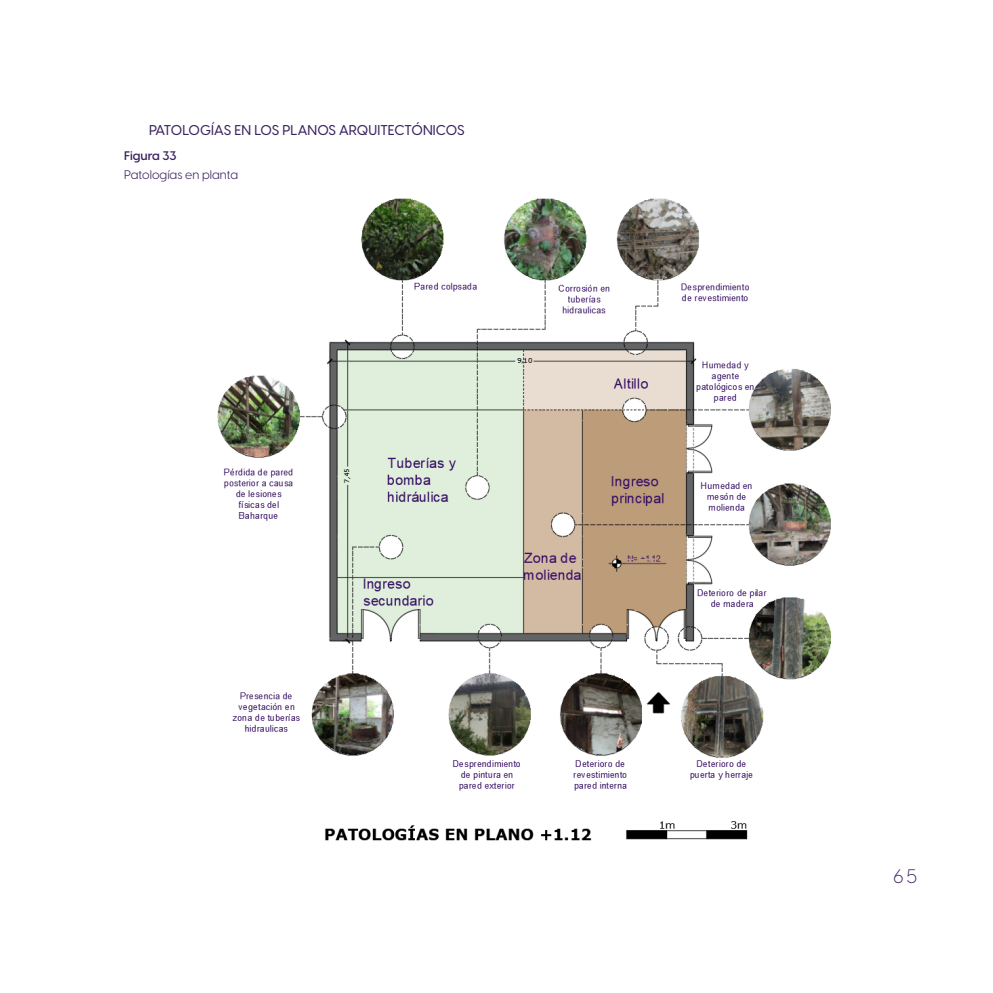
<style>
.page{position:relative;width:993px;height:993px;background:#fff}
.page>*{position:absolute;margin:0;border:0;box-sizing:border-box;transform-origin:0 0}
.t1{font:300 19.25px "Visby CF";color:#3c235f}
.t2{font:500 14px "Visby CF";letter-spacing:.01em;color:#3c235f}
.t3{font:12.25px "Visby CF";color:#3c235f}
.t4{font:600 12.25px "Visby CF";color:#3c235f}
</style>
<div class="page">
<img style="left:217px;top:198px;width:614px;height:643px">
<p class="t2" style="left:149px;top:120px;width:317px">PATOLOGÍAS EN LOS PLANOS ARQUITECTÓNICOS</p>
<p class="t4" style="left:124px;top:146px;width:54px">Figura 33</p>
<p class="t3" style="left:124px;top:166px;width:115px">Patologías en planta</p>
<h1 class="t1" style="left:891px;top:861px;width:28px">65</h1>
</div>
